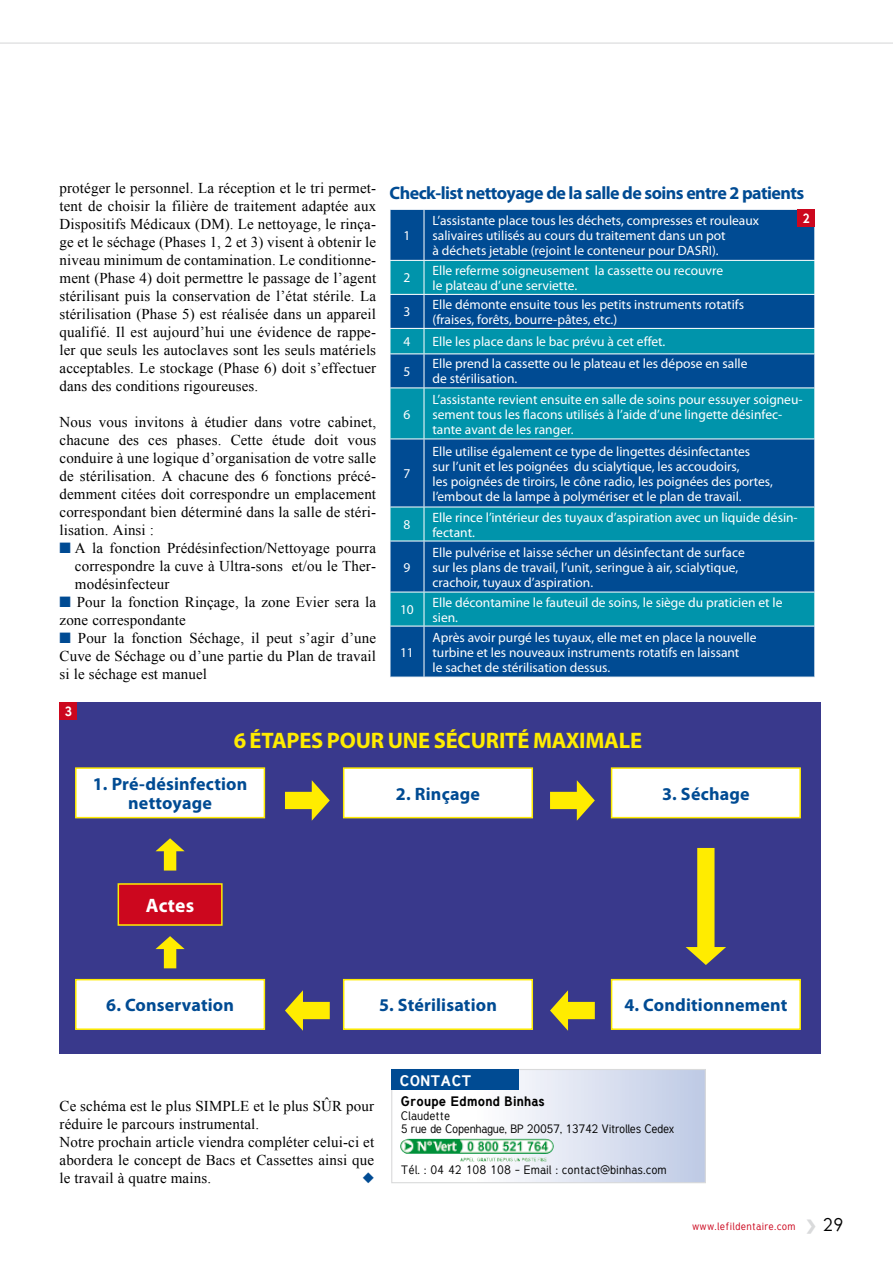
<style>
.page{position:relative;width:893px;height:1263px;background:#fff}
.page>*{position:absolute;margin:0;border:0;box-sizing:border-box;transform-origin:0 0}
.t1{font:700 22.5px "Myriad Pro";letter-spacing:-.01em;color:#ffec00}
.t2{font:700 19.5px "Myriad Pro";letter-spacing:.005em;color:#fff}
.t3{font:700 18px/19.5px "Myriad Pro";letter-spacing:.01em;color:#004b93;text-align:center}
.t4{font:700 18px "Myriad Pro";letter-spacing:-.03em;color:#004b93}
.t5{font:18px "Tuffy";color:#000}
.t6{font:15px/18px "Times New Roman";letter-spacing:.01em;color:#000;text-align:justify}
.t7{font:700 15px "Tuffy";color:#fff}
.t8{font:13.5px/15px "Myriad Pro";color:#fff}
.t9{font:700 13.5px "Tuffy";letter-spacing:.025em;color:#000}
.t10{font:700 13.05px "Tuffy";color:#fff}
.t11{font:12px/13.5px "Tuffy";letter-spacing:-.03em;color:#000}
.t12{font:12px "Tuffy";color:#000}
.t13{font:10.5px "Tuffy";letter-spacing:.025em;color:#cc071e}
.s1{color:#004b93}
.s2{font-weight:700;font-size:24px;color:#d9dadb}
</style>
<div class="page">
<div style="left:60px;top:702px;width:760px;height:351px;background:#39398c"></div>
<hr style="left:0;top:42px;width:893px;height:2px;background:#e9e9ea">
<div style="left:392px;top:1069px;width:313px;height:114px;background:linear-gradient(to right,#fff,#c3cde7)"></div>
<div style="left:391px;top:1069px;width:315px;height:114px;border:1px solid #d9dadb"></div>
<div style="left:391px;top:1070px;width:128px;height:20px;background:#004b93"></div>
<img style="left:399px;top:1138px;width:155px;height:23px">
<svg style="left:74px;top:767px;width:192px;height:52px"></svg>
<svg style="left:342px;top:767px;width:192px;height:52px"></svg>
<svg style="left:610px;top:767px;width:192px;height:52px"></svg>
<svg style="left:74px;top:978px;width:192px;height:53px"></svg>
<svg style="left:342px;top:978px;width:192px;height:53px"></svg>
<svg style="left:610px;top:978px;width:192px;height:53px"></svg>
<svg style="left:117px;top:882px;width:106px;height:44px"></svg>
<svg style="left:285px;top:780px;width:45px;height:41px"></svg>
<svg style="left:550px;top:780px;width:45px;height:41px"></svg>
<svg style="left:550px;top:990px;width:45px;height:41px"></svg>
<svg style="left:285px;top:990px;width:45px;height:41px"></svg>
<svg style="left:686px;top:848px;width:40px;height:117px"></svg>
<svg style="left:156px;top:838px;width:29px;height:32px"></svg>
<svg style="left:156px;top:936px;width:29px;height:32px"></svg>
<div style="left:60px;top:702px;width:17px;height:18px;background:#cc071e"></div>
<div style="left:391px;top:210px;width:423px;height:467px;background:#004b93"></div>
<svg style="left:391px;top:261px;width:423px;height:365px"></svg>
<hr style="left:424px;top:210px;width:1px;height:50px;background:#fff">
<hr style="left:390px;top:260px;width:34px;height:1px;background:#fff">
<hr style="left:424px;top:260px;width:391px;height:1px;background:#fff">
<hr style="left:424px;top:261px;width:1px;height:33px;background:#fff">
<hr style="left:390px;top:294px;width:34px;height:1px;background:#fff">
<hr style="left:424px;top:294px;width:391px;height:1px;background:#fff">
<hr style="left:424px;top:295px;width:1px;height:33px;background:#fff">
<hr style="left:390px;top:328px;width:34px;height:1px;background:#fff">
<svg style="left:390px;top:329px;width:1px;height:24px"></svg>
<hr style="left:424px;top:328px;width:391px;height:1px;background:#fff">
<svg style="left:424px;top:329px;width:1px;height:24px"></svg>
<svg style="left:814px;top:329px;width:1px;height:24px"></svg>
<hr style="left:390px;top:353px;width:34px;height:1px;background:#fff">
<hr style="left:424px;top:353px;width:391px;height:1px;background:#fff">
<hr style="left:424px;top:354px;width:1px;height:34px;background:#fff">
<hr style="left:390px;top:388px;width:34px;height:1px;background:#fff">
<hr style="left:424px;top:388px;width:391px;height:1px;background:#fff">
<hr style="left:424px;top:388px;width:1px;height:51px;background:#fff">
<hr style="left:390px;top:439px;width:34px;height:1px;background:#fff">
<hr style="left:424px;top:439px;width:391px;height:1px;background:#fff">
<hr style="left:424px;top:439px;width:1px;height:68px;background:#fff">
<hr style="left:390px;top:507px;width:34px;height:1px;background:#fff">
<hr style="left:424px;top:507px;width:391px;height:1px;background:#fff">
<hr style="left:424px;top:507px;width:1px;height:34px;background:#fff">
<hr style="left:390px;top:541px;width:34px;height:1px;background:#fff">
<hr style="left:424px;top:541px;width:391px;height:1px;background:#fff">
<hr style="left:424px;top:541px;width:1px;height:51px;background:#fff">
<hr style="left:390px;top:592px;width:34px;height:1px;background:#fff">
<hr style="left:424px;top:592px;width:391px;height:1px;background:#fff">
<hr style="left:424px;top:592px;width:1px;height:34px;background:#fff">
<hr style="left:390px;top:626px;width:34px;height:1px;background:#fff">
<hr style="left:424px;top:626px;width:391px;height:1px;background:#fff">
<hr style="left:424px;top:626px;width:1px;height:51px;background:#fff">
<div style="left:797px;top:209px;width:18px;height:18px;background:#cc071e"></div>
<p class="t6" style="left:60px;top:179px;width:318px">protéger le personnel. La réception et le tri permet&shy;tent de choisir la filière de traitement adaptée aux Dispositifs Médicaux (DM). Le nettoyage, le rinça&shy;ge et le séchage (Phases 1, 2 et 3) visent à obtenir le niveau minimum de contamination. Le conditionne&shy;ment (Phase 4) doit permettre le passage de l’agent stérilisant puis la conservation de l’état stérile. La stérilisation (Phase 5) est réalisée dans un appareil qualifié. Il est aujourd’hui une évidence de rappe&shy;ler que seuls les autoclaves sont les seuls matériels acceptables. Le stockage (Phase 6) doit s’effectuer dans des conditions rigoureuses.</p>
<p class="t6" style="left:60px;top:413px;width:318px">Nous vous invitons à étudier dans votre cabinet, chacune des ces phases. Cette étude doit vous conduire à une logique d’organisation de votre salle de stérilisation. A chacune des 6 fonctions précé&shy;demment citées doit correspondre un emplacement correspondant bien déterminé dans la salle de stéri&shy;lisation. Ainsi :</p>
<p class="t6" style="left:75px;top:539px;width:303px;text-indent:-15px"><span class="s1">■</span> A la fonction Prédésinfection/Nettoyage pourra correspondre la cuve à Ultra-sons et/ou le Ther&shy;modésinfecteur</p>
<p class="t6" style="left:60px;top:593px;width:318px"><span class="s1">■</span> Pour la fonction Rinçage, la zone Evier sera la zone correspondante</p>
<p class="t6" style="left:60px;top:629px;width:318px"><span class="s1">■</span> Pour la fonction Séchage, il peut s’agir d’une Cuve de Séchage ou d’une partie du Plan de travail si le séchage est manuel</p>
<p class="t10" style="left:65px;top:703px;width:9px">3</p>
<p class="t4" style="left:390px;top:181px;width:416px">Check-list nettoyage de la salle de soins entre 2 patients</p>
<p class="t10" style="left:803px;top:210px;width:9px">2</p>
<p class="t8" style="left:432px;top:213px;width:328px">L’assistante place tous les déchets, compresses et rouleaux salivaires utilisés au cours du traitement dans un pot<br>à déchets jetable (rejoint le conteneur pour DASRI).</p>
<p class="t8" style="left:404px;top:228px;width:8px">1</p>
<p class="t8" style="left:404px;top:270px;width:8px">2</p>
<p class="t8" style="left:432px;top:263px;width:292px">Elle referme soigneusement la cassette ou recouvre le plateau d’une serviette.</p>
<p class="t8" style="left:404px;top:304px;width:8px">3</p>
<p class="t8" style="left:432px;top:297px;width:313px">Elle démonte ensuite tous les petits instruments rotatifs (fraises, forêts, bourre-pâtes, etc.)</p>
<p class="t8" style="left:404px;top:334px;width:8px">4</p>
<p class="t8" style="left:432px;top:334px;width:234px">Elle les place dans le bac prévu à cet effet.</p>
<p class="t8" style="left:404px;top:364px;width:8px">5</p>
<p class="t8" style="left:432px;top:356px;width:316px">Elle prend la cassette ou le plateau et les dépose en salle de stérilisation.</p>
<p class="t8" style="left:404px;top:406px;width:8px">6</p>
<p class="t8" style="left:432px;top:391px;width:372px">L’assistante revient ensuite en salle de soins pour essuyer soigneu&shy;sement tous les flacons utilisés à l’aide d’une lingette désinfec&shy;tante avant de les ranger.</p>
<p class="t8" style="left:404px;top:466px;width:8px">7</p>
<p class="t8" style="left:432px;top:443px;width:342px">Elle utilise également ce type de lingettes désinfectantes<br>sur l’unit et les poignées du scialytique, les accoudoirs,<br>les poignées de tiroirs, le cône radio, les poignées des portes, l’embout de la lampe à polymériser et le plan de travail.</p>
<p class="t8" style="left:404px;top:517px;width:8px">8</p>
<p class="t8" style="left:432px;top:509px;width:367px">Elle rince l’intérieur des tuyaux d’aspiration avec un liquide désin&shy;fectant.</p>
<p class="t8" style="left:404px;top:559px;width:8px">9</p>
<p class="t8" style="left:432px;top:544px;width:314px">Elle pulvérise et laisse sécher un désinfectant de surface sur les plans de travail, l’unit, seringue à air, scialytique, crachoir, tuyaux d’aspiration.</p>
<p class="t8" style="left:400px;top:602px;width:15px">10</p>
<p class="t8" style="left:432px;top:594px;width:351px">Elle décontamine le fauteuil de soins, le siège du praticien et le sien.</p>
<p class="t8" style="left:400px;top:644px;width:15px">11</p>
<p class="t8" style="left:432px;top:629px;width:325px">Après avoir purgé les tuyaux, elle met en place la nouvelle turbine et les nouveaux instruments rotatifs en laissant<br>le sachet de stérilisation dessus.</p>
<h1 class="t1" style="left:234px;top:725px;width:41px">6 étape</h1>
<h1 class="t1" style="left:311px;top:725px;width:282px">s pour une sécurité maximale</h1>
<p class="t3" style="left:93px;top:773px;width:156px">1. Pré-désinfection nettoyage</p>
<p class="t3" style="left:396px;top:783px;width:85px">2. Rinçage</p>
<p class="t3" style="left:662px;top:783px;width:89px">3. Séchage</p>
<h2 class="t2" style="left:146px;top:892px;width:50px">Actes</h2>
<p class="t3" style="left:106px;top:995px;width:129px">6. Conservation</p>
<p class="t3" style="left:379px;top:995px;width:119px">5. Stérilisation</p>
<p class="t3" style="left:624px;top:995px;width:164px">4. Conditionnement</p>
<p class="t7" style="left:400px;top:1070px;width:11px">CON</p>
<p class="t7" style="left:431px;top:1070px;width:42px">TACT</p>
<p class="t6" style="left:60px;top:1097px;width:316px;text-align:left">Ce schéma est le plus SIMPLE et le plus SÛR pour réduire le parcours instrumental.<br>Notre prochain article viendra compléter celui-ci et abordera le concept de Bacs et Cassettes ainsi que le travail à quatre mains.</p>
<p class="t9" style="left:401px;top:1092px;width:145px">Groupe Edmond Binhas</p>
<p class="t11" style="left:401px;top:1108px;width:275px">Claudette<br>5 rue de Copenhague, BP 20057, 13742 Vitrolles Cedex</p>
<p class="t12" style="left:401px;top:1162px;width:267px">Tél. : 04 42 108 108 - Email : contact@binhas.com</p>
<p class="t13" style="left:692px;top:1220px;width:105px">www.lefildentaire.com</p>
<p class="t5" style="left:806px;top:1214px;width:39px"><span class="s2">&gt;</span> 29</p>
</div>
